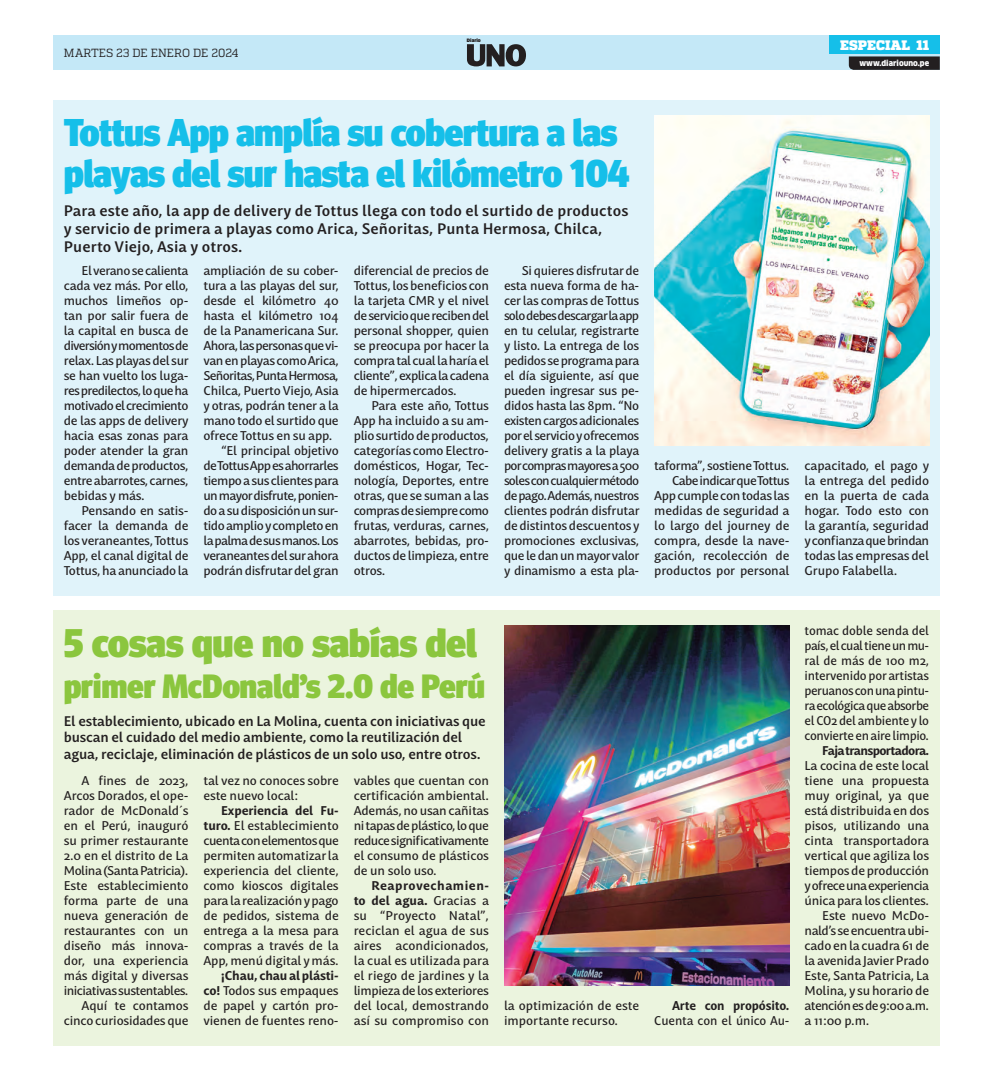
<style>
.page{position:relative;width:993px;height:1081px;background:#fff}
.page>*{position:absolute;margin:0;border:0;box-sizing:border-box;transform-origin:0 0}
.t1{font:900 40px "Meta Head OT";letter-spacing:-.01em;color:#8bc63e}
.t2{font:900 38.75px/41.2px "Meta Head OT";letter-spacing:-.02em;color:#15bfe9}
.t3{font:900 33.75px "Meta Head OT";letter-spacing:-.01em;color:#8bc63e}
.t4{font:600 15px/18px "Mastro Sans";letter-spacing:.01em;color:#231f20}
.t5{font:600 13.75px/16.5px "Mastro Sans";letter-spacing:-.01em;color:#231f20}
.t6{font:900 13.75px "Quadon";letter-spacing:.005em;color:#fff}
.TEXTO_NOTA{font:500 12.5px/15px "Mastro Sans";letter-spacing:-.02em;color:#231f20;text-align:justify}
.TEXTO_NOTA-2{font:500 12.5px/15px "Mastro Sans";color:#231f20}
.t7{font:11.75px "Quadon";color:#231f20;scale:.95 1}
.t8{font:900 7.88px "Clan Pro";color:#fff;scale:.95 1}
.t9{font:900 4.62px "Clan Pro";letter-spacing:-.01em;color:#231f20}
.s1{font-weight:700}
</style>
<div class="page">
<div style="left:53px;top:35px;width:886px;height:35px;background:#c4e8f7"></div>
<div style="left:829px;top:35px;width:110px;height:19px;background:#15bfe9"></div>
<svg style="left:848px;top:56px;width:91px;height:14px"></svg>
<svg style="left:467px;top:44px;width:59px;height:22px"></svg>
<div style="left:53px;top:100px;width:886px;height:495px;background:#e0f3fa"></div>
<div style="left:53px;top:610px;width:886px;height:435px;background:#ebf4de"></div>
<img style="left:654px;top:115px;width:274px;height:330px">
<img style="left:504px;top:625px;width:285px;height:360px">
<p class="t7" style="left:64px;top:46px;width:185px">MARTES 23 DE ENERO DE 2024</p>
<p class="t9" style="left:467px;top:38px;width:15px">Diario</p>
<p class="t6" style="left:839px;top:37px;width:72px">ESPECIAL</p>
<p class="t6" style="left:916px;top:37px;width:14px">11</p>
<p class="t8" style="left:859px;top:59px;width:75px">www.diariouno.pe</p>
<p class="t2" style="left:64px;top:111px;width:567px">Tottus App amplía su cobertura a las playas del sur hasta el kilómetro 104</p>
<p class="t4" style="left:64px;top:201px;width:566px">Para este año, la app de delivery de Tottus llega con todo el surtido de productos y servicio de primera a playas como Arica, Señoritas, Punta Hermosa, Chilca,<br>Puerto Viejo, Asia y otros.</p>
<p class="TEXTO_NOTA" style="left:64px;top:262px;width:126px;text-indent:18px">El verano se calienta cada vez más. Por ello, muchos limeños op&shy;tan por salir fuera de la capital en busca de diversión y momentos de relax. Las playas del sur se han vuelto los luga&shy;res predilectos, lo que ha motivado el crecimiento de las apps de delivery hacia esas zonas para poder atender la gran demanda de productos, entre abarrotes, carnes, bebidas y más.</p>
<p class="TEXTO_NOTA" style="left:64px;top:502px;width:126px;text-indent:18px">Pensando en satis&shy;facer la demanda de los veraneantes, Tottus App, el canal digital de Tottus, ha anunciado la</p>
<p class="TEXTO_NOTA" style="left:203px;top:262px;width:137px">ampliación de su cober&shy;tura a las playas del sur, desde el kilómetro 40 hasta el kilómetro 104 de la Panamericana Sur.<br>Ahora, las personas que vi&shy;van en playas como Arica, Señoritas, Punta Hermosa, Chilca, Puerto Viejo, Asia y otras, podrán tener a la mano todo el surtido que ofrece Tottus en su app.</p>
<p class="TEXTO_NOTA" style="left:203px;top:442px;width:137px;text-indent:18px">“El principal objetivo de Tottus App es ahorrarles tiempo a sus clientes para un mayor disfrute, ponien&shy;do a su disposición un sur&shy;tido amplio y completo en la palma de sus manos. Los veraneantes del sur ahora podrán disfrutar del gran</p>
<p class="TEXTO_NOTA" style="left:353px;top:262px;width:137px">diferencial de precios de Tottus, los beneficios con la tarjeta CMR y el nivel de servicio que reciben del personal shopper, quien se preocupa por hacer la compra tal cual la haría el cliente”, explica la cadena de hipermercados.</p>
<p class="TEXTO_NOTA" style="left:353px;top:397px;width:137px;text-indent:18px">Para este año, Tottus App ha incluido a su am&shy;plio surtido de productos, categorías como Electro&shy;domésticos, Hogar, Tec&shy;nología, Deportes, entre otras, que se suman a las compras de siempre como frutas, verduras, carnes, abarrotes, bebidas, pro&shy;ductos de limpieza, entre otros.</p>
<p class="TEXTO_NOTA" style="left:504px;top:262px;width:137px;text-indent:18px">Si quieres disfrutar de esta nueva forma de ha&shy;cer las compras de Tottus solo debes descargar la app en tu celular, registrarte y listo. La entrega de los pedidos se programa para el día siguiente, así que pueden ingresar sus pe&shy;didos hasta las 8pm. “No existen cargos adicionales por el servicio y ofrecemos delivery gratis a la playa por compras mayores a 500 soles con cualquier método de pago. Además, nuestros clientes podrán disfrutar de distintos descuentos y promociones exclusivas, que le dan un mayor valor y dinamismo a esta pla-</p>
<p class="TEXTO_NOTA" style="left:654px;top:457px;width:137px">taforma”, sostiene Tottus.</p>
<p class="TEXTO_NOTA" style="left:654px;top:472px;width:137px;text-indent:18px">Cabe indicar que Tottus App cumple con todas las medidas de seguridad a lo largo del journey de compra, desde la nave&shy;gación, recolección de productos por personal</p>
<p class="TEXTO_NOTA" style="left:804px;top:457px;width:126px">capacitado, el pago y la entrega del pedido en la puerta de cada hogar. Todo esto con la garantía, seguridad y confianza que brindan todas las empresas del Grupo Falabella.</p>
<p class="t1" style="left:64px;top:619px;width:415px">5 cosas que no sabías del</p>
<p class="t3" style="left:64px;top:666px;width:422px">primer McDonald’s 2.0 de Perú</p>
<p class="t5" style="left:64px;top:711px;width:423px">El establecimiento, ubicado en La Molina, cuenta con iniciativas que buscan el cuidado del medio ambiente, como la reutilización del agua, reciclaje, eliminación de plásticos de un solo uso, entre otros.</p>
<p class="TEXTO_NOTA" style="left:64px;top:772px;width:126px;text-indent:18px">A fines de 2023, Arcos Dorados, el ope&shy;rador de McDonald´s en el Perú, inauguró su primer restaurante 2.0 en el distrito de La Molina (Santa Patricia).<br>Este establecimiento forma parte de una nueva generación de restaurantes con un diseño más innova&shy;dor, una experiencia más digital y diversas iniciativas sustentables.</p>
<p class="TEXTO_NOTA" style="left:64px;top:997px;width:126px;text-align:right">Aquí te contamos cinco curiosidades que</p>
<p class="TEXTO_NOTA" style="left:203px;top:772px;width:137px">tal vez no conoces sobre este nuevo local:</p>
<p class="TEXTO_NOTA" style="left:203px;top:802px;width:137px;text-indent:18px"><span class="s1">Experiencia del Fu&shy;turo.</span> El establecimiento cuenta con elementos que permiten automatizar la experiencia del cliente, como kioscos digitales para la realización y pago de pedidos, sistema de entrega a la mesa para compras a través de la App, menú digital y más.</p>
<p class="TEXTO_NOTA" style="left:203px;top:967px;width:137px;text-indent:18px"><span class="s1">¡Chau, chau al plásti&shy;co!</span> Todos sus empaques de papel y cartón pro&shy;vienen de fuentes reno-</p>
<p class="TEXTO_NOTA" style="left:353px;top:772px;width:137px">vables que cuentan con certificación ambiental.<br>Además, no usan cañitas ni tapas de plástico, lo que reduce significativamente el consumo de plásticos de un solo uso.</p>
<p class="TEXTO_NOTA" style="left:353px;top:877px;width:137px;text-indent:18px"><span class="s1">Reaprovechamien&shy;to del agua.</span> Gracias a su “Proyecto Natal”, reciclan el agua de sus aires acondicionados, la cual es utilizada para el riego de jardines y la limpieza de los exteriores del local, demostrando así su compromiso con</p>
<p class="TEXTO_NOTA-2" style="left:504px;top:997px;width:137px">la optimización de este importante recurso.</p>
<p class="TEXTO_NOTA" style="left:654px;top:997px;width:137px;text-align:right"><span class="s1">Arte con propósito.<br></span>Cuenta con el único Au-</p>
<p class="TEXTO_NOTA" style="left:804px;top:622px;width:126px">tomac doble senda del país, el cual tiene un mu&shy;ral de más de 100 m2, intervenido por artistas peruanos con una pintu&shy;ra ecológica que absorbe el CO2 del ambiente y lo convierte en aire limpio.</p>
<p class="TEXTO_NOTA" style="left:804px;top:742px;width:126px;text-indent:18px"><span class="s1">Faja transportadora.<br></span>La cocina de este local tiene una propuesta muy original, ya que está distribuida en dos pisos, utilizando una cinta transportadora vertical que agiliza los tiempos de producción y ofrece una experiencia única para los clientes.</p>
<p class="TEXTO_NOTA" style="left:804px;top:907px;width:126px;text-indent:18px">Este nuevo McDo&shy;nald’s se encuentra ubi&shy;cado en la cuadra 61 de la avenida Javier Prado Este, Santa Patricia, La Molina, y su horario de atención es de 9:00 a.m. a 11:00 p.m.</p>
</div>
